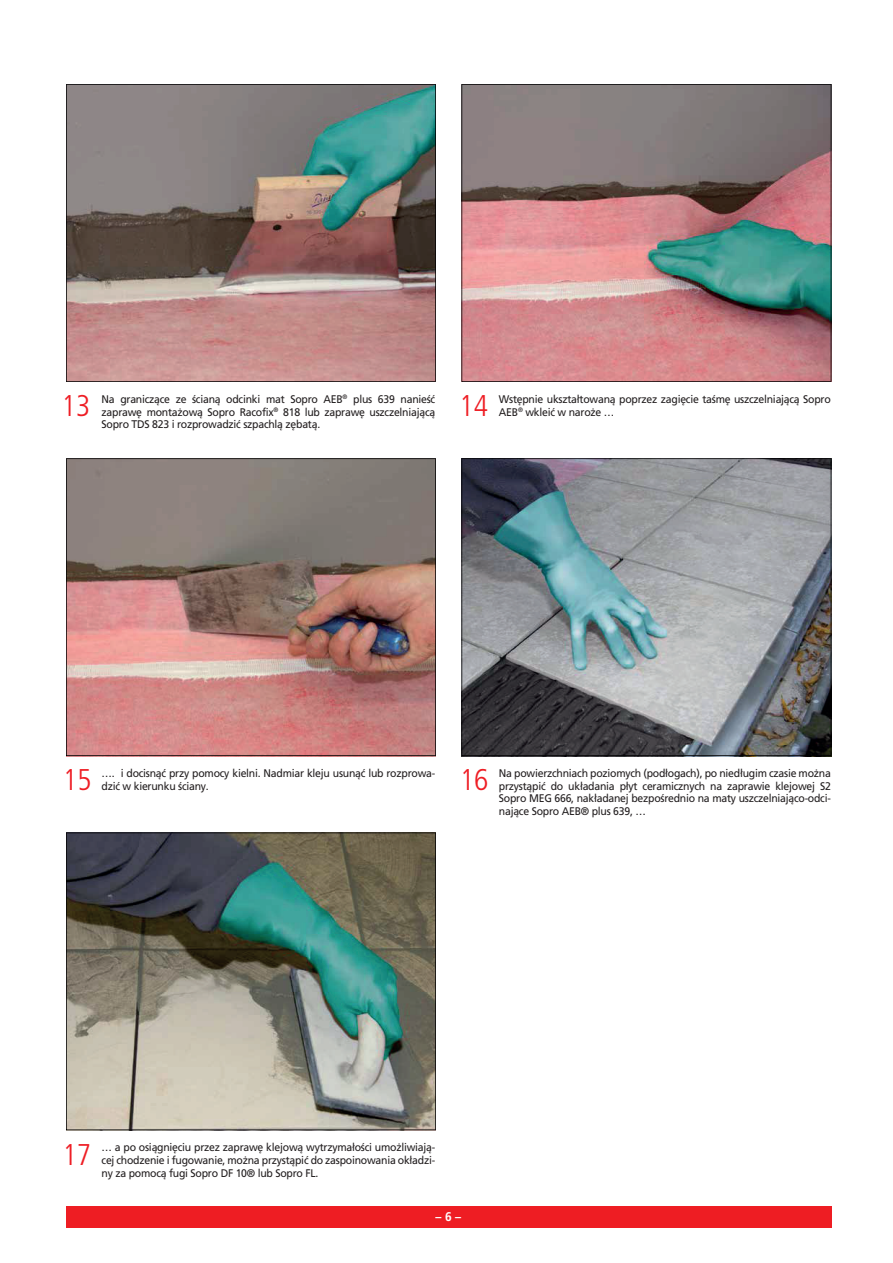
<style>
.page{position:relative;width:893px;height:1263px;background:#fff}
.page>*{position:absolute;margin:0;border:0;box-sizing:border-box;transform-origin:0 0}
.t1{font:300 condensed 30px "Frutiger LT Com";color:#ee1d24}
.t2{font:700 12.6px "Frutiger LT Com";color:#fff;scale:.95 1}
.t3{font:11.1px/12.6px "Frutiger LT Com";letter-spacing:-.025em;color:#231f20;text-align:justify;scale:.95 1}
</style>
<div class="page">
<div style="left:66px;top:1206px;width:765px;height:22px;background:#ee1d23"></div>
<img style="left:66px;top:84px;width:370px;height:298px">
<img style="left:66px;top:458px;width:370px;height:298px">
<svg style="left:461px;top:84px;width:370px;height:298px;background:#a08181"></svg>
<img style="left:66px;top:832px;width:370px;height:298px">
<img style="left:461px;top:458px;width:370px;height:298px">
<h1 class="t1" style="left:62px;top:388px;width:30px">13</h1>
<p class="t3" style="left:499px;top:393px;width:351px">Wstępnie ukształtowaną poprzez zagięcie taśmę uszczelniającą Sopro<br>AEB<sup>®</sup> wkleić w naroże …</p>
<p class="t3" style="left:102px;top:393px;width:353px">Na graniczące ze ścianą odcinki mat Sopro AEB<sup>®</sup> plus 639 nanieść zaprawę montażową Sopro Racofix<sup>®</sup> 818 lub zaprawę uszczelniającą Sopro TDS 823 i rozprowadzić szpachlą zębatą.</p>
<h1 class="t1" style="left:459px;top:388px;width:30px">14</h1>
<h1 class="t1" style="left:63px;top:763px;width:30px">15</h1>
<p class="t3" style="left:102px;top:767px;width:353px">…. i docisnąć przy pomocy kielni. Nadmiar kleju usunąć lub rozprowa-</p>
<p class="t3" style="left:102px;top:780px;width:114px">dzić w kierunku ściany.</p>
<h1 class="t1" style="left:460px;top:763px;width:30px">16</h1>
<p class="t3" style="left:499px;top:767px;width:351px">Na powierzchniach poziomych (podłogach), po niedługim czasie można przystąpić do układania płyt ceramicznych na zaprawie klejowej S2<br>Sopro MEG 666, nakładanej bezpośrednio na maty uszczelniająco-odci&shy;nające Sopro AEB® plus 639, …</p>
<h1 class="t1" style="left:62px;top:1137px;width:30px">17</h1>
<p class="t3" style="left:102px;top:1141px;width:353px">… a po osiągnięciu przez zaprawę klejową wytrzymałości umożliwiają&shy;cej chodzenie i fugowanie, można przystąpić do zaspoinowania okładzi&shy;ny za pomocą fugi Sopro DF 10® lub Sopro FL.</p>
<p class="t2" style="left:435px;top:1209px;width:29px">– 6 –</p>
</div>
